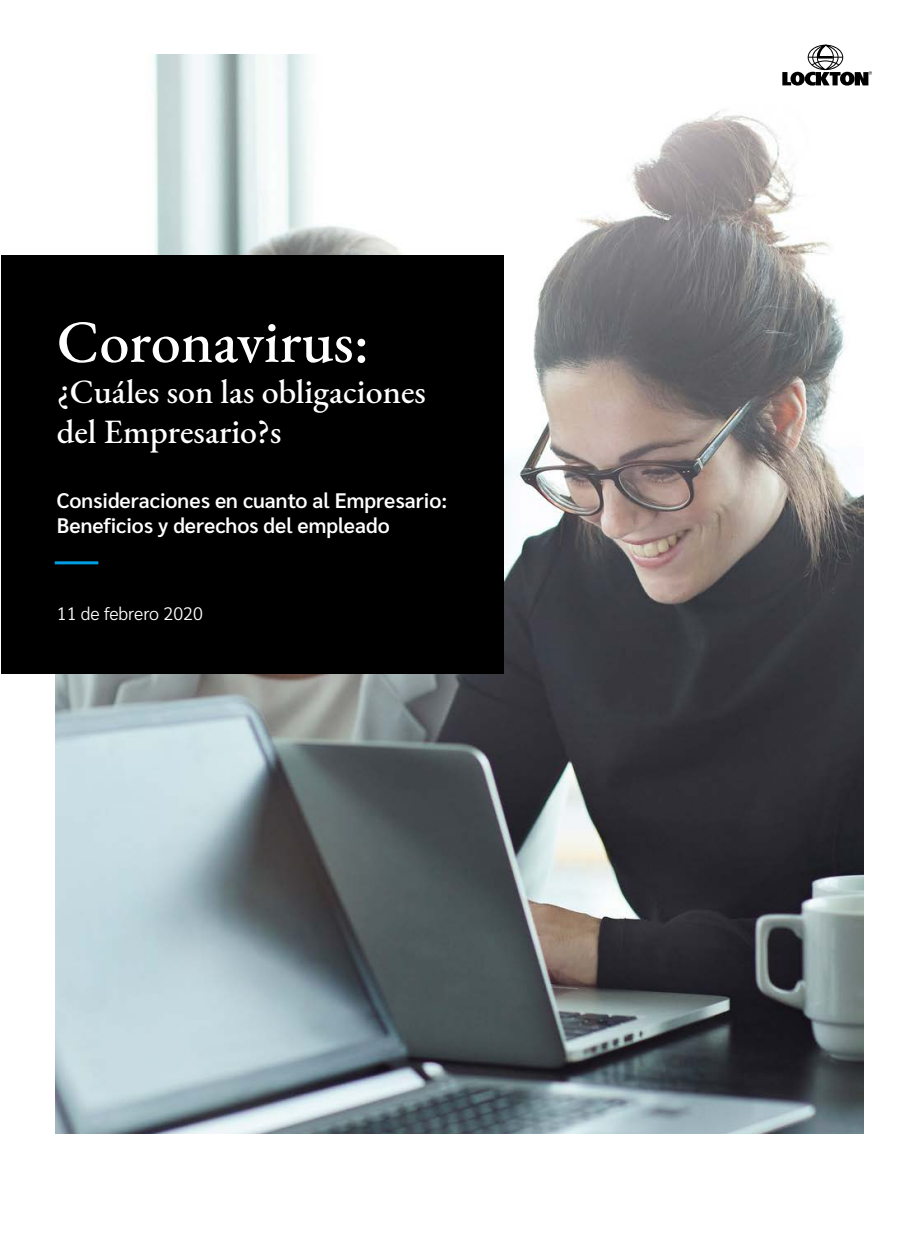
<style>
.page{position:relative;width:918px;height:1234px;background:#fff}
.page>*{position:absolute;margin:0;border:0;box-sizing:border-box;transform-origin:0 0}
.t1{font:500 60px "EB Garamond";color:#fff}
.t2{font:500 33.9px/40.8px "EB Garamond";color:#fff}
.t3{font:600 21px/25.2px "Sarabun";color:#fff}
.t4{font:300 18px "Sarabun";color:#fff}
</style>
<div class="page">
<img style="left:56px;top:54px;width:808px;height:1078px">
<div style="left:2px;top:255px;width:502px;height:418px;background:#000"></div>
<hr style="left:55px;top:561px;width:43px;height:3px;background:#009fe3">
<svg style="left:782px;top:45px;width:90px;height:41px"></svg>
<h1 class="t1" style="left:57px;top:301px;width:314px">Coronavirus:</h1>
<h2 class="t2" style="left:57px;top:370px;width:371px">¿Cuáles son las obligaciones del Empresario?s</h2>
<p class="t3" style="left:57px;top:487px;width:392px">Consideraciones en cuanto al Empresario:<br>Beneficios y derechos del empleado</p>
<p class="t4" style="left:57px;top:603px;width:147px">11 de febrero 2020</p>
</div>
